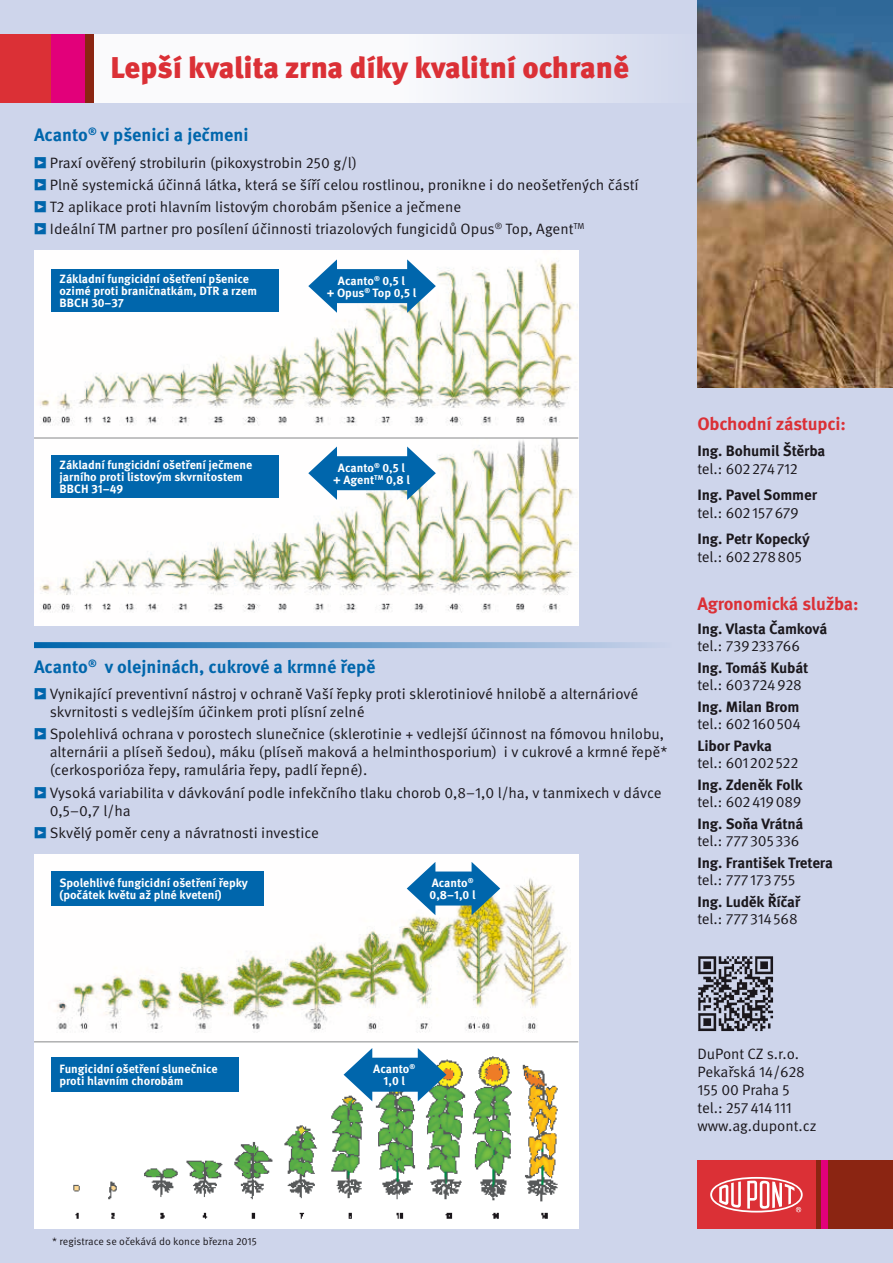
<style>
.page{position:relative;width:893px;height:1263px;background:#ced5eb}
.page>*{position:absolute;margin:0;border:0;box-sizing:border-box;transform-origin:0 0}
.t1{font:900 30px "Meta Pro";letter-spacing:-.005em;color:#db3036}
.t2{font:700 18px "Meta Pro";color:#0066ac}
.t3{font:700 18px "Meta Pro";letter-spacing:-.01em;color:#db3036}
.t4{font:15px/18px "Meta Pro";color:#1a171c}
.t5{font:700 15px "Meta Pro";letter-spacing:-.01em;color:#1a171c}
.t6{font:700 12px/12px "Meta Pro";color:#fff}
.t7{font:10.5px "Meta Pro";color:#1a171c}
.s1{color:#0066ac}
</style>
<div class="page">
<img style="left:697px;top:0;width:196px;height:387px">
<div style="left:816px;top:1160px;width:77px;height:69px;background:#8b2512"></div>
<div style="left:822px;top:1160px;width:6px;height:69px;background:#e2007a"></div>
<div style="left:697px;top:1160px;width:119px;height:69px;background:#db3036"></div>
<svg style="left:710px;top:1177px;width:93px;height:35px"></svg>
<div style="left:94px;top:34px;width:612px;height:68px;background:linear-gradient(to right,#fff,#d5dae9)"></div>
<div style="left:0;top:34px;width:51px;height:68px;background:#db3036"></div>
<div style="left:51px;top:34px;width:34px;height:68px;background:#e2007a"></div>
<div style="left:85px;top:34px;width:9px;height:68px;background:#8b2512"></div>
<img style="left:34px;top:251px;width:544px;height:374px">
<svg style="left:308px;top:259px;width:128px;height:54px;background:#6ca6cd"></svg>
<img style="left:34px;top:855px;width:544px;height:186px">
<svg style="left:308px;top:446px;width:128px;height:54px;background:#6ca6cc"></svg>
<div style="left:34px;top:1042px;width:544px;height:187px;background:#fff"></div>
<img style="left:51px;top:1056px;width:507px;height:163px">
<svg style="left:34px;top:642px;width:611px;height:6px;background:#639bca"></svg>
<hr style="left:34px;top:438px;width:544px;height:1px;background:#87888a">
<hr style="left:34px;top:1041px;width:544px;height:1px;background:#87888a">
<div style="left:51px;top:269px;width:228px;height:43px;background:#0066ac"></div>
<div style="left:51px;top:455px;width:228px;height:42px;background:#0066ac"></div>
<svg style="left:407px;top:862px;width:93px;height:53px;background:#6ca3be"></svg>
<svg style="left:344px;top:1048px;width:102px;height:53px"></svg>
<div style="left:51px;top:871px;width:213px;height:34px;background:#0066ac"></div>
<div style="left:51px;top:1058px;width:187px;height:34px;background:#0066ac"></div>
<img style="left:698px;top:956px;width:76px;height:76px">
<h1 class="t1" style="left:111px;top:49px;width:520px">Lepší kvalita zrna díky kvalitní ochraně</h1>
<p class="t2" style="left:34px;top:123px;width:216px">Acanto<sup>®</sup> v pšenici a ječmeni</p>
<p class="t4" style="left:34px;top:154px;width:324px"><span class="s1">•</span> Praxí ověřený strobilurin (pikoxystrobin 250 g/l)</p>
<p class="t4" style="left:34px;top:176px;width:606px"><span class="s1">•</span> Plně systemická účinná látka, která se šíří celou rostlinou, pronikne i do neošetřených částí</p>
<p class="t4" style="left:34px;top:198px;width:429px"><span class="s1">•</span> T2 aplikace proti hlavním listovým chorobám pšenice a ječmene</p>
<p class="t4" style="left:34px;top:221px;width:552px"><span class="s1">•</span> Ideální TM partner pro posílení účinnosti triazolových fungicidů Opus<sup>®</sup> Top, Agent<sup>TM</sup></p>
<p class="t6" style="left:60px;top:273px;width:199px">Základní fungicidní ošetření pšenice ozimé proti braničnatkám, DTR a rzem<br>BBCH 30–37</p>
<p class="t6" style="left:327px;top:275px;width:91px;text-align:center">Acanto<sup>®</sup> 0,5 l<br>+ Opus<sup>®</sup> Top 0,5 l</p>
<p class="t6" style="left:60px;top:459px;width:194px">Základní fungicidní ošetření ječmene jarního proti listovým skvrnitostem<br>BBCH 31–49</p>
<p class="t6" style="left:333px;top:462px;width:78px;text-align:center">Acanto<sup>®</sup> 0,5 l + Agent<sup>TM</sup> 0,8 l</p>
<p class="t2" style="left:34px;top:655px;width:343px">Acanto<sup>®</sup> v olejninách, cukrové a krmné řepě</p>
<p class="t4" style="left:50px;top:685px;width:590px;text-indent:-16px"><span class="s1">•</span> Vynikající preventivní nástroj v ochraně Vaší řepky proti sklerotiniové hnilobě a alternáriové skvrnitosti s vedlejším účinkem proti plísní zelné</p>
<p class="t4" style="left:50px;top:726px;width:619px;text-indent:-16px"><span class="s1">•</span> Spolehlivá ochrana v porostech slunečnice (sklerotinie + vedlejší účinnost na fómovou hnilobu, alternárii a plíseň šedou), máku (plíseň maková a helminthosporium) i v cukrové a krmné řepě* (cerkosporióza řepy, ramulária řepy, padlí řepné).</p>
<p class="t4" style="left:50px;top:784px;width:613px;text-indent:-16px"><span class="s1">•</span> Vysoká variabilita v dávkování podle infekčního tlaku chorob 0,8–1,0 l/ha, v tanmixech v dávce<br>0,5–0,7 l/ha</p>
<p class="t4" style="left:34px;top:824px;width:286px"><span class="s1">•</span> Skvělý poměr ceny a návratnosti investice</p>
<p class="t6" style="left:60px;top:877px;width:190px">Spolehlivé fungicidní ošetření řepky (počátek květu až plné kvetení)</p>
<p class="t6" style="left:430px;top:877px;width:48px">Acanto<sup>®<br></sup>0,8–1,0 l</p>
<p class="t3" style="left:697px;top:413px;width:150px">Obchodní zástupci:</p>
<p class="t5" style="left:697px;top:442px;width:129px">Ing. Bohumil Štěrba</p>
<p class="t4" style="left:697px;top:461px;width:102px">tel.: 602274712</p>
<p class="t5" style="left:697px;top:486px;width:118px">Ing. Pavel Sommer</p>
<p class="t4" style="left:697px;top:504px;width:103px">tel.: 602157679</p>
<p class="t5" style="left:697px;top:529px;width:110px">Ing. Petr Kopecký</p>
<p class="t4" style="left:697px;top:548px;width:106px">tel.: 602278805</p>
<p class="t3" style="left:697px;top:592px;width:163px">Agronomická služba:</p>
<p class="t5" style="left:697px;top:620px;width:127px">Ing. Vlasta Čamková</p>
<p class="t4" style="left:697px;top:637px;width:104px">tel.: 739233766</p>
<p class="t5" style="left:697px;top:658px;width:109px">Ing. Tomáš Kubát</p>
<p class="t4" style="left:697px;top:676px;width:106px">tel.: 603724928</p>
<p class="t5" style="left:697px;top:697px;width:104px">Ing. Milan Brom</p>
<p class="t4" style="left:697px;top:715px;width:105px">tel.: 602160504</p>
<p class="t5" style="left:697px;top:736px;width:76px">Libor Pavka</p>
<p class="t4" style="left:697px;top:754px;width:102px">tel.: 601202522</p>
<p class="t5" style="left:697px;top:775px;width:107px">Ing. Zdeněk Folk</p>
<p class="t4" style="left:697px;top:793px;width:106px">tel.: 602419089</p>
<p class="t5" style="left:697px;top:814px;width:107px">Ing. Soňa Vrátná</p>
<p class="t4" style="left:697px;top:832px;width:104px">tel.: 777305336</p>
<p class="t5" style="left:697px;top:853px;width:137px">Ing. František Tretera</p>
<p class="t4" style="left:697px;top:871px;width:100px">tel.: 777173755</p>
<p class="t5" style="left:697px;top:892px;width:104px">Ing. Luděk Říčař</p>
<p class="t4" style="left:697px;top:910px;width:102px">tel.: 777314568</p>
<p class="t6" style="left:60px;top:1063px;width:160px">Fungicidní ošetření slunečnice proti hlavním chorobám</p>
<p class="t7" style="left:52px;top:1235px;width:206px">* registrace se očekává do konce března 2015</p>
<p class="t6" style="left:373px;top:1063px;width:43px;text-align:center">Acanto<sup>®<br></sup>1,0 l</p>
<p class="t4" style="left:697px;top:1045px;width:121px">DuPont CZ s.r.o.<br>Pekařská 14/628<br>155 00 Praha 5 tel.: 257414111 www.ag.dupont.cz</p>
</div>
